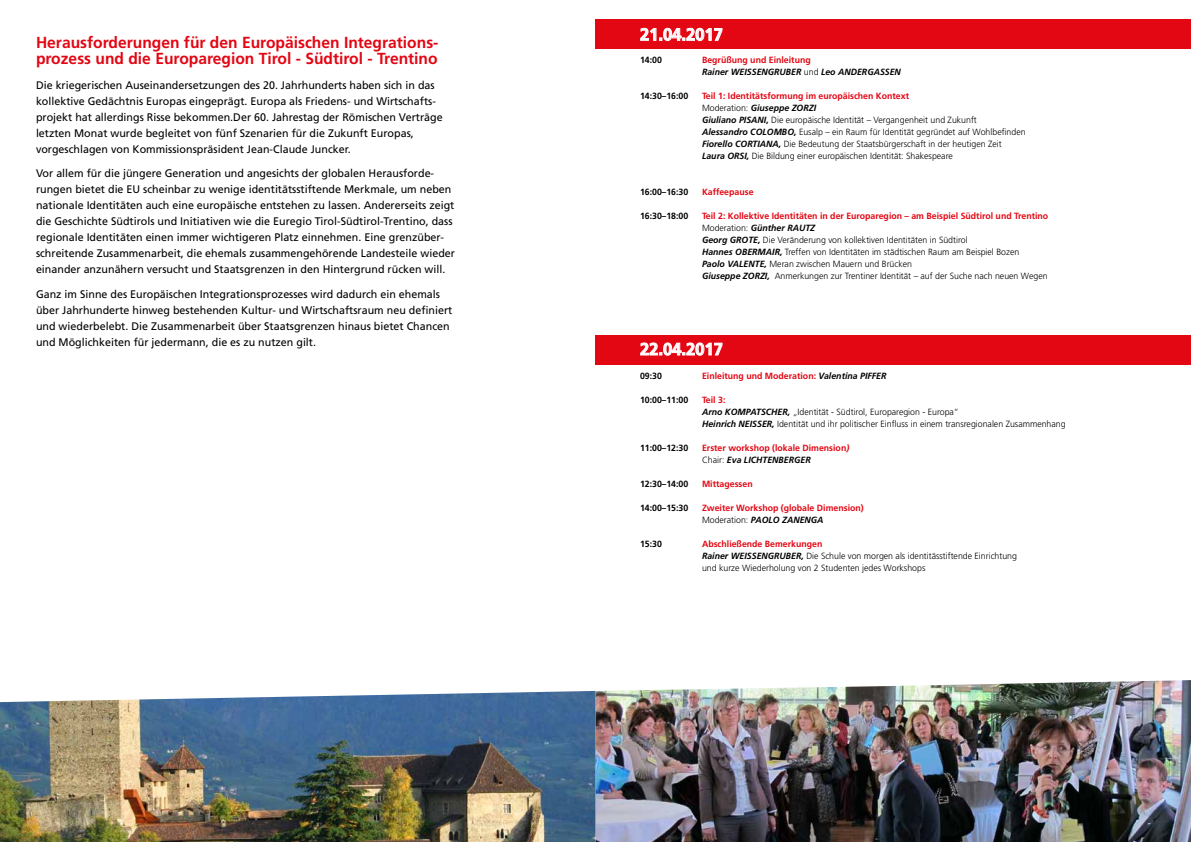
<style>
.page{position:relative;width:1191px;height:842px;background:#fff}
.page>*{position:absolute;margin:0;border:0;box-sizing:border-box;transform-origin:0 0}
.t1{font:700 17px "Frutiger LT Std";color:#fff}
.t2{font:700 16px/16px "Frutiger LT Std";color:#e30613}
.t3{font:11px/16px "Frutiger LT Std";color:#000}
.t4{font:300 9px/12px "Frutiger LT Std";color:#000}
.t5{font:700 9px/12px "Frutiger LT Std";color:#e30613}
.t6{font:700 9px "Frutiger LT Std";color:#000}
.t7{font:italic 700 9px/12px "Frutiger LT Std";color:#000}
.s1{font-style:normal;color:#e30613}
.s2{font-weight:300;font-style:normal}
.s3{font-weight:700;color:#e30613}
.s4{font-weight:700;font-style:italic}
.s5{font-style:italic;color:#000}
.s6{font-style:italic}
.s7{font-weight:300;color:#000}
</style>
<div class="page">
<img style="left:595px;top:680px;width:596px;height:162px">
<img style="left:0;top:691px;width:595px;height:151px">
<div style="left:595px;top:19px;width:596px;height:30px;background:#e30613"></div>
<div style="left:595px;top:335px;width:596px;height:30px;background:#e30613"></div>
<svg style="left:640px;top:28px;width:82px;height:13px"></svg>
<svg style="left:640px;top:343px;width:82px;height:13px"></svg>
<h2 class="t2" style="left:36px;top:35px;width:404px">Herausforderungen für den Europäischen Integrations&shy;prozess und die Europaregion Tirol - Südtirol - Trentino</h2>
<p class="t3" style="left:36px;top:77px;width:408px">Die kriegerischen Auseinandersetzungen des 20. Jahrhunderts haben sich in das kollektive Gedächtnis Europas eingeprägt. Europa als Friedens- und Wirtschafts&shy;projekt hat allerdings Risse bekommen.Der 60. Jahrestag der Römischen Verträge letzten Monat wurde begleitet von fünf Szenarien für die Zukunft Europas, vorgeschlagen von Kommissionspräsident Jean-Claude Juncker.</p>
<p class="t3" style="left:36px;top:165px;width:420px">Vor allem für die jüngere Generation und angesichts der globalen Herausforde&shy;rungen bietet die EU scheinbar zu wenige identitätsstiftende Merkmale, um neben nationale Identitäten auch eine europäische entstehen zu lassen. Andererseits zeigt die Geschichte Südtirols und Initiativen wie die Euregio Tirol-Südtirol-Trentino, dass regionale Identitäten einen immer wichtigeren Platz einnehmen. Eine grenzüber&shy;schreitende Zusammenarbeit, die ehemals zusammengehörende Landesteile wieder einander anzunähern versucht und Staatsgrenzen in den Hintergrund rücken will.</p>
<p class="t3" style="left:36px;top:286px;width:418px">Ganz im Sinne des Europäischen Integrationsprozesses wird dadurch ein ehemals über Jahrhunderte hinweg bestehenden Kultur- und Wirtschaftsraum neu definiert und wiederbelebt. Die Zusammenarbeit über Staatsgrenzen hinaus bietet Chancen und Möglichkeiten für jedermann, die es zu nutzen gilt.</p>
<h1 class="t1" style="left:640px;top:24px;width:84px">21.04.2017</h1>
<p class="t6" style="left:640px;top:55px;width:23px">14:00</p>
<p class="t7" style="left:702px;top:54px;width:200px"><span class="s1">Begrüßung und Einleitung<br></span>Rainer WEISSENGRUBER <span class="s2">und</span> Leo ANDERGASSEN</p>
<p class="t6" style="left:640px;top:91px;width:50px">14:30–16:00</p>
<p class="t4" style="left:702px;top:90px;width:325px"><span class="s3">Teil 1: Identitätsformung im europäischen Kontext<br></span>Moderation: <span class="s4">Giuseppe ZORZI<br>Giuliano PISANI,</span> Die europäische Identität – Vergangenheit und Zukunft<br><span class="s4">Alessandro COLOMBO,</span> Eusalp – ein Raum für Identität gegründet auf Wohlbefinden <span class="s4">Fiorello CORTIANA,</span> Die Bedeutung der Staatsbürgerschaft in der heutigen Zeit <span class="s4">Laura ORSI,</span> Die Bildung einer europäischen Identität: Shakespeare</p>
<p class="t6" style="left:640px;top:187px;width:50px">16:00–16:30</p>
<p class="t5" style="left:702px;top:186px;width:53px">Kaffeepause</p>
<p class="t6" style="left:640px;top:211px;width:50px">16:30–18:00</p>
<p class="t4" style="left:702px;top:210px;width:348px"><span class="s3">Teil 2: Kollektive Identitäten in der Europaregion – am Beispiel Südtirol und Trentino </span>Moderation: <span class="s4">Günther RAUTZ<br>Georg GROTE,</span> Die Veränderung von kollektiven Identitäten in Südtirol<br><span class="s4">Hannes OBERMAIR,</span> Treffen von Identitäten im städtischen Raum am Beispiel Bozen<br><span class="s4">Paolo VALENTE,</span> Meran zwischen Mauern und Brücken<br><span class="s4">Giuseppe ZORZI,</span> Anmerkungen zur Trentiner Identität – auf der Suche nach neuen Wegen</p>
<h1 class="t1" style="left:640px;top:339px;width:84px">22.04.2017</h1>
<p class="t6" style="left:640px;top:371px;width:23px">09:30</p>
<p class="t5" style="left:702px;top:370px;width:186px">Einleitung und Moderation: <span class="s5">Valentina PIFFER</span></p>
<p class="t6" style="left:640px;top:395px;width:50px">10:00–11:00</p>
<p class="t4" style="left:702px;top:394px;width:365px"><span class="s3">Teil 3:<br></span><span class="s4">Arno KOMPATSCHER,</span> „Identität - Südtirol, Europaregion - Europa“<br><span class="s4">Heinrich NEISSER,</span> Identität und ihr politischer Einfluss in einem transregionalen Zusammenhang</p>
<p class="t6" style="left:640px;top:443px;width:50px">11:00–12:30</p>
<p class="t5" style="left:702px;top:442px;width:149px">Erster workshop (lokale Dimension<span class="s6">)<br></span><span class="s7">Chair:</span> <span class="s5">Eva LICHTENBERGER</span></p>
<p class="t6" style="left:640px;top:479px;width:50px">12:30–14:00</p>
<p class="t5" style="left:702px;top:478px;width:52px">Mittagessen</p>
<p class="t6" style="left:640px;top:503px;width:50px">14:00–15:30</p>
<p class="t5" style="left:702px;top:502px;width:163px">Zweiter Workshop (globale Dimension)<br><span class="s7">Moderation:</span> <span class="s5">PAOLO ZANENGA</span></p>
<p class="t6" style="left:640px;top:539px;width:23px">15:30</p>
<p class="t4" style="left:702px;top:538px;width:316px"><span class="s3">Abschließende Bemerkungen<br></span><span class="s4">Rainer WEISSENGRUBER,</span> Die Schule von morgen als identitässtiftende Einrichtung und kurze Wiederholung von 2 Studenten jedes Workshops</p>
</div>
